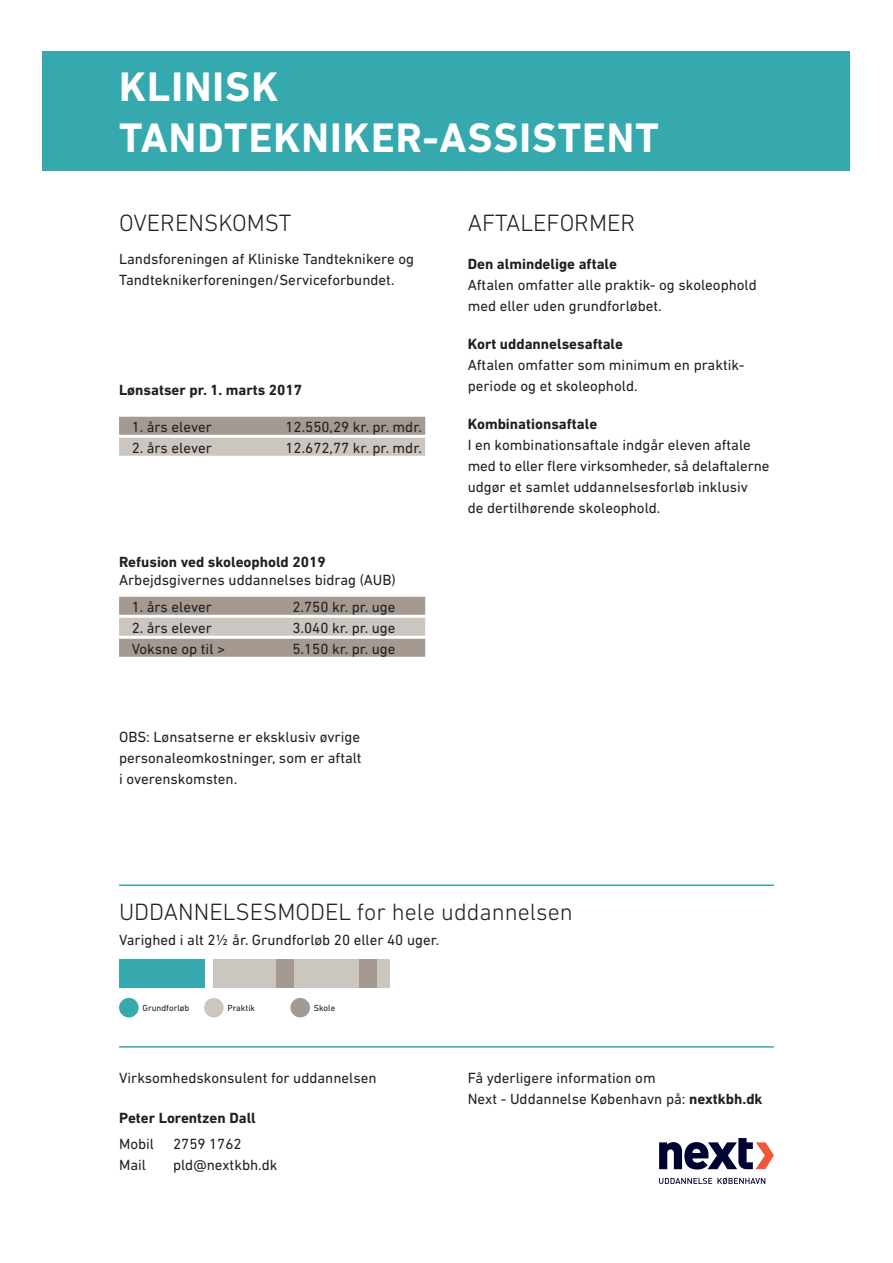
<style>
.page{position:relative;width:893px;height:1263px;background:#fff}
.page>*{position:absolute;margin:0;border:0;box-sizing:border-box;transform-origin:0 0}
.t1{font:700 42px/50.4px "DIN Next LT Pro";letter-spacing:.025em;color:#fff}
.t2{font:300 24px "DIN Next LT Pro";color:#231f20}
.t3{font:15px/21px "DIN Next LT Pro";color:#231f20}
.t4{font:700 15px "DIN Next LT Pro";color:#231f20}
.t5{font:9px "DIN Next LT Pro";color:#231f20}
.s1{font-weight:700}
</style>
<div class="page">
<div style="left:43px;top:51px;width:807px;height:119px;background:#36a9af"></div>
<div style="left:119px;top:417px;width:306px;height:18px;background:#a59a92"></div>
<div style="left:119px;top:438px;width:306px;height:18px;background:#ccc6c0"></div>
<div style="left:119px;top:597px;width:306px;height:18px;background:#a59a92"></div>
<div style="left:119px;top:618px;width:306px;height:18px;background:#ccc6c0"></div>
<div style="left:119px;top:639px;width:306px;height:18px;background:#a59a92"></div>
<div style="left:119px;top:959px;width:85px;height:28px;background:#36a9af"></div>
<div style="left:119px;top:998px;width:20px;height:19px;background:#36a9af;border-radius:50%"></div>
<div style="left:204px;top:998px;width:20px;height:19px;background:#ccc6c0;border-radius:50%"></div>
<div style="left:290px;top:998px;width:20px;height:19px;background:#a59a92;border-radius:50%"></div>
<hr style="left:119px;top:884px;width:655px;height:2px;background:#36a9af">
<hr style="left:119px;top:1046px;width:655px;height:1px;background:#36a9af">
<svg style="left:659px;top:1138px;width:115px;height:31px"></svg>
<svg style="left:659px;top:1177px;width:106px;height:7px"></svg>
<div style="left:213px;top:959px;width:176px;height:28px;background:#ccc6c0"></div>
<div style="left:276px;top:959px;width:17px;height:28px;background:#a59a92"></div>
<div style="left:359px;top:959px;width:17px;height:28px;background:#a59a92"></div>
<h1 class="t1" style="left:119px;top:61px;width:541px">KLINISK<br>TANDTEKNIKER-ASSISTENT</h1>
<h2 class="t2" style="left:119px;top:209px;width:174px">OVERENSKOMST</h2>
<p class="t3" style="left:119px;top:249px;width:296px">Landsforeningen af Kliniske Tandteknikere og<br>Tandteknikerforeningen/Serviceforbundet.</p>
<p class="t4" style="left:119px;top:381px;width:185px">Lønsatser pr. 1. marts 2017</p>
<p class="t3" style="left:132px;top:416px;width:82px">1. års elever</p>
<p class="t3" style="left:285px;top:416px;width:138px">12.550,29 kr. pr. mdr.</p>
<p class="t3" style="left:132px;top:437px;width:82px">2. års elever</p>
<p class="t3" style="left:285px;top:437px;width:138px">12.672,77 kr. pr. mdr.</p>
<p class="t4" style="left:119px;top:553px;width:208px">Refusion ved skoleophold 2019</p>
<p class="t3" style="left:119px;top:569px;width:278px">Arbejdsgivernes uddannelses bidrag (AUB)</p>
<p class="t3" style="left:132px;top:596px;width:82px">1. års elever</p>
<p class="t3" style="left:292px;top:596px;width:105px">2.750 kr. pr. uge</p>
<p class="t3" style="left:132px;top:617px;width:82px">2. års elever</p>
<p class="t3" style="left:292px;top:617px;width:105px">3.040 kr. pr. uge</p>
<p class="t3" style="left:132px;top:638px;width:95px">Voksne op til &gt;</p>
<p class="t3" style="left:292px;top:638px;width:105px">5.150 kr. pr. uge</p>
<p class="t3" style="left:119px;top:726px;width:244px;text-align:justify">OBS: Lønsatserne er eksklusiv øvrige personaleomkostninger, som er aftalt i overenskomsten.</p>
<h2 class="t2" style="left:468px;top:209px;width:169px">AFTALEFORMER</h2>
<p class="t4" style="left:468px;top:255px;width:151px">Den almindelige aftale</p>
<p class="t3" style="left:468px;top:274px;width:291px">Aftalen omfatter alle praktik- og skoleophold med eller uden grundforløbet.</p>
<p class="t4" style="left:468px;top:335px;width:157px">Kort uddannelsesaftale</p>
<p class="t3" style="left:468px;top:354px;width:278px">Aftalen omfatter som minimum en praktik&shy;periode og et skoleophold.</p>
<p class="t4" style="left:468px;top:415px;width:131px">Kombinationsaftale</p>
<p class="t3" style="left:468px;top:434px;width:303px">I en kombinationsaftale indgår eleven aftale med to eller flere virksomheder, så delaftalerne udgør et samlet uddannelsesforløb inklusiv<br>de dertilhørende skoleophold.</p>
<h2 class="t2" style="left:119px;top:897px;width:455px">UDDANNELSESMODEL for hele uddannelsen</h2>
<p class="t3" style="left:119px;top:929px;width:322px">Varighed i alt 2½ år. Grundforløb 20 eller 40 uger.</p>
<p class="t5" style="left:142px;top:1003px;width:49px">Grundforløb</p>
<p class="t5" style="left:227px;top:1003px;width:29px">Praktik</p>
<p class="t5" style="left:314px;top:1003px;width:23px">Skole</p>
<p class="t3" style="left:119px;top:1067px;width:259px">Virksomhedskonsulent for uddannelsen</p>
<p class="t3" style="left:468px;top:1067px;width:296px">Få yderligere information om<br>Next - Uddannelse København på: <span class="s1">nextkbh.dk</span></p>
<p class="t4" style="left:119px;top:1109px;width:138px">Peter Lorentzen Dall</p>
<p class="t3" style="left:119px;top:1133px;width:37px">Mobil</p>
<p class="t3" style="left:173px;top:1133px;width:70px">2759 1762</p>
<p class="t3" style="left:119px;top:1154px;width:28px">Mail</p>
<p class="t3" style="left:173px;top:1154px;width:106px">pld@nextkbh.dk</p>
</div>
